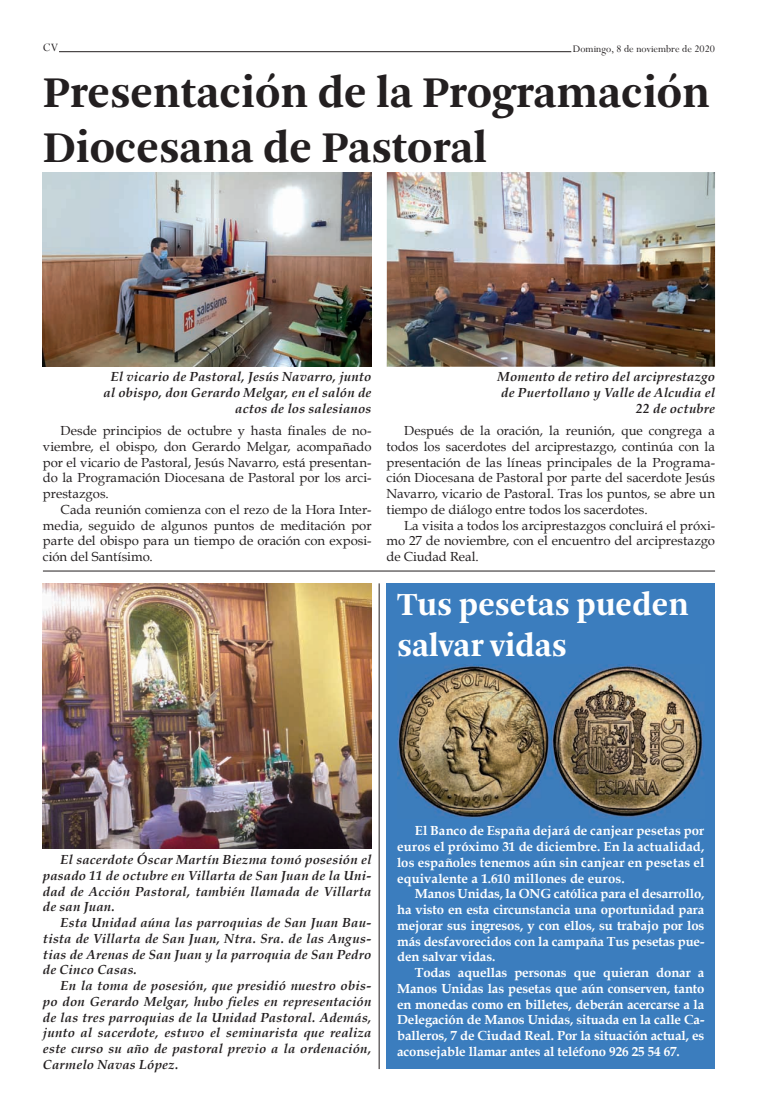
<style>
.page{position:relative;width:758px;height:1112px;background:#fff}
.page>*{position:absolute;margin:0;border:0;box-sizing:border-box;transform-origin:0 0}
.t1{font:700 46px/55.2px "Arnhem";color:#231f20}
.t2{font:700 33.75px/40.5px "Arnhem";color:#fff}
.t3{font:13.12px/15.8px "Book Antiqua";color:#231f20;text-align:justify}
.t4{font:italic 700 13.12px/15.8px "Book Antiqua";letter-spacing:.015em;color:#231f20;text-align:justify}
.t5{font:700 13.12px/15.8px "Book Antiqua";letter-spacing:-.01em;color:#fff;text-align:justify}
.t6{font:12.5px "Perpetua";color:#231f20}
.t7{font:11.25px "Perpetua";color:#231f20}
</style>
<div class="page">
<hr style="left:59px;top:51px;width:512px;height:1px;background:#231f20">
<div style="left:386px;top:584px;width:329px;height:485px;background:#3b7dbe"></div>
<hr style="left:43px;top:571px;width:672px;height:1px;background:#231f20">
<hr style="left:379px;top:583px;width:1px;height:486px;background:#231f20">
<img style="left:43px;top:172px;width:328px;height:195px">
<img style="left:387px;top:172px;width:328px;height:195px">
<img style="left:43px;top:583px;width:328px;height:266px">
<img style="left:397px;top:664px;width:307px;height:154px">
<p class="t6" style="left:43px;top:39px;width:17px">CV</p>
<p class="t7" style="left:573px;top:42px;width:144px">Domingo, 8 de noviembre de 2020</p>
<h1 class="t1" style="left:43px;top:66px;width:668px">Presentación de la Programación<br>Diocesana de Pastoral</h1>
<p class="t4" style="left:104px;top:369px;width:269px;text-align:right">El vicario de Pastoral, Jesús Navarro, junto al obispo, don Gerardo Melgar, en el salón de actos de los salesianos</p>
<p class="t3" style="left:43px;top:423px;width:330px;text-indent:18px">Desde principios de octubre y hasta finales de no&shy;viembre, el obispo, don Gerardo Melgar, acompañado por el vicario de Pastoral, Jesús Navarro, está presentan&shy;do la Programación Diocesana de Pastoral por los arci&shy;prestazgos.</p>
<p class="t3" style="left:43px;top:501px;width:330px;text-indent:18px">Cada reunión comienza con el rezo de la Hora Inter&shy;media, seguido de algunos puntos de meditación por parte del obispo para un tiempo de oración con exposi&shy;ción del Santísimo.</p>
<p class="t4" style="left:497px;top:369px;width:219px;text-align:right">Momento de retiro del arciprestazgo de Puertollano y Valle de Alcudia el<br>22 de octubre</p>
<p class="t3" style="left:386px;top:423px;width:330px;text-indent:18px">Después de la oración, la reunión, que congrega a todos los sacerdotes del arciprestazgo, continúa con la presentación de las líneas principales de la Programa&shy;ción Diocesana de Pastoral por parte del sacerdote Jesús Navarro, vicario de Pastoral. Tras los puntos, se abre un tiempo de diálogo entre todos los sacerdotes.</p>
<p class="t3" style="left:386px;top:517px;width:330px;text-indent:18px">La visita a todos los arciprestazgos concluirá el próxi&shy;mo 27 de noviembre, con el encuentro del arciprestazgo de Ciudad Real.</p>
<h2 class="t2" style="left:397px;top:585px;width:293px">Tus pesetas pueden salvar vidas</h2>
<p class="t4" style="left:43px;top:852px;width:330px;text-indent:18px">El sacerdote Óscar Martín Biezma tomó posesión el pasado 11 de octubre en Villarta de San Juan de la Uni&shy;dad de Acción Pastoral, también llamada de Villarta de san Juan.</p>
<p class="t4" style="left:43px;top:915px;width:330px;text-indent:18px">Esta Unidad aúna las parroquias de San Juan Bau&shy;tista de Villarta de San Juan, Ntra. Sra. de las Angus&shy;tias de Arenas de San Juan y la parroquia de San Pedro de Cinco Casas.</p>
<p class="t4" style="left:43px;top:978px;width:330px;text-indent:18px">En la toma de posesión, que presidió nuestro obis&shy;po don Gerardo Melgar, hubo fieles en representación de las tres parroquias de la Unidad Pastoral. Además, junto al sacerdote, estuvo el seminarista que realiza este curso su año de pastoral previo a la ordenación, Carmelo Navas López.</p>
<p class="t5" style="left:397px;top:823px;width:309px;text-indent:18px">El Banco de España dejará de canjear pesetas por euros el próximo 31 de diciembre. En la actualidad, los españoles tenemos aún sin canjear en pesetas el equivalente a 1.610 millones de euros.</p>
<p class="t5" style="left:397px;top:886px;width:309px;text-indent:18px">Manos Unidas, la ONG católica para el desarrollo, ha visto en esta circunstancia una oportunidad para mejorar sus ingresos, y con ellos, su trabajo por los más desfavorecidos con la campaña Tus pesetas pue&shy;den salvar vidas.</p>
<p class="t5" style="left:397px;top:965px;width:309px;text-indent:18px">Todas aquellas personas que quieran donar a Manos Unidas las pesetas que aún conserven, tanto en monedas como en billetes, deberán acercarse a la Delegación de Manos Unidas, situada en la calle Ca&shy;balleros, 7 de Ciudad Real. Por la situación actual, es aconsejable llamar antes al teléfono 926 25 54 67.</p>
</div>
